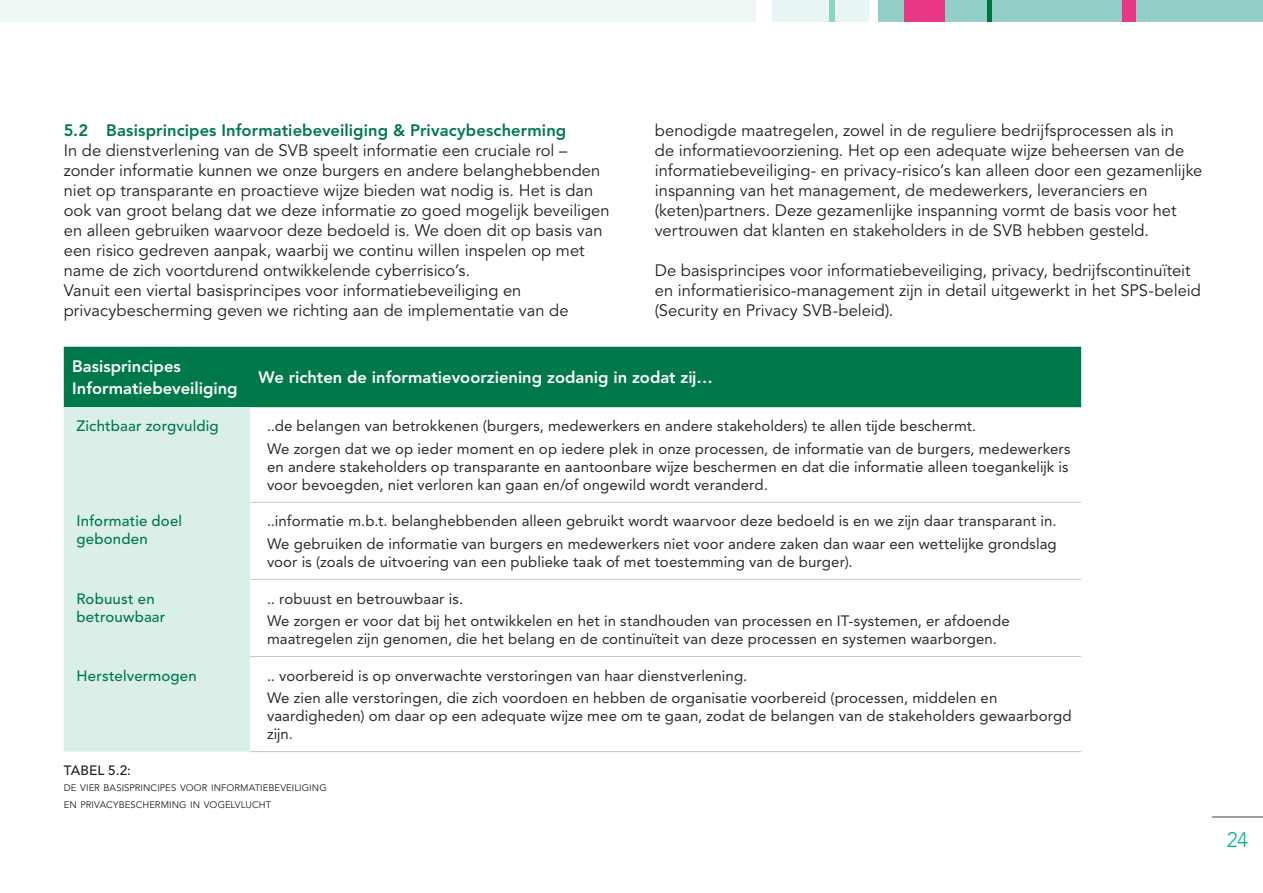
<style>
.page{position:relative;width:1263px;height:893px;background:#fff}
.page>*{position:absolute;margin:0;border:0;box-sizing:border-box;transform-origin:0 0}
.t1{font:300 21px "Avenir";color:#07b18d}
.Broodtekst{font:16.5px/20.1px "Avenir LT Pro";color:#231f20}
.TBstijl_ASkop{font:800 16.5px/22.5px "Avenir LT Pro";color:#fff}
.t2{font:800 16.5px "Avenir LT Pro";letter-spacing:.005em;color:#00794a}
.TBstijl_AS-R_column{font:15px/18px "Avenir LT Pro";letter-spacing:.005em;color:#292d2f}
.TBstijl_AS-L_column{font:500 15px/18px "Avenir LT Pro";letter-spacing:.01em;color:#00794a}
.afb_bijschrift{font:500 13.5px "Avenir LT Pro";letter-spacing:.005em;color:#231f20}
.afb_bijschrift-2{font:9.45px/16.2px "Avenir LT Pro";letter-spacing:.005em;color:#231f20}
</style>
<div class="page">
<hr style="left:1212px;top:817px;width:51px;height:1px;background:#3e3e3f">
<div style="left:0;top:0;width:755px;height:21px;background:#e9f5f4"></div>
<div style="left:773px;top:0;width:96px;height:21px;background:#e9f5f4"></div>
<div style="left:878px;top:0;width:385px;height:21px;background:#91cec6"></div>
<div style="left:830px;top:0;width:5px;height:21px;background:#91cec6"></div>
<div style="left:987px;top:0;width:5px;height:21px;background:#007143"></div>
<div style="left:904px;top:0;width:41px;height:21px;background:#e83886"></div>
<div style="left:1123px;top:0;width:13px;height:21px;background:#e83886"></div>
<div style="left:64px;top:347px;width:1017px;height:60px;background:#00794a"></div>
<div style="left:64px;top:407px;width:186px;height:345px;background:#daefea"></div>
<hr style="left:250px;top:579px;width:831px;height:1px;background:#c7c8ca">
<hr style="left:250px;top:751px;width:831px;height:1px;background:#c7c8ca">
<hr style="left:250px;top:656px;width:831px;height:1px;background:#c7c8ca">
<hr style="left:250px;top:502px;width:831px;height:1px;background:#c7c8ca">
<p class="t2" style="left:64px;top:120px;width:504px">5.2 Basisprincipes Informatiebeveiliging &amp; Privacybescherming</p>
<p class="Broodtekst" style="left:64px;top:140px;width:547px">In de dienstverlening van de SVB speelt informatie een cruciale rol – zonder informatie kunnen we onze burgers en andere belanghebbenden niet op transparante en proactieve wijze bieden wat nodig is. Het is dan ook van groot belang dat we deze informatie zo goed mogelijk beveiligen en alleen gebruiken waarvoor deze bedoeld is. We doen dit op basis van een risico gedreven aanpak, waarbij we continu willen inspelen op met name de zich voortdurend ontwikkelende cyberrisico’s.</p>
<p class="Broodtekst" style="left:64px;top:281px;width:506px">Vanuit een viertal basisprincipes voor informatiebeveiliging en privacybescherming geven we richting aan de implementatie van de</p>
<p class="TBstijl_ASkop" style="left:72px;top:355px;width:167px">Basisprincipes<br>Informatiebeveiliging</p>
<p class="TBstijl_ASkop" style="left:259px;top:366px;width:456px">We richten de informatievoorziening zodanig in zodat zij…</p>
<p class="TBstijl_AS-L_column" style="left:77px;top:417px;width:144px">Zichtbaar zorgvuldig</p>
<p class="TBstijl_AS-R_column" style="left:267px;top:417px;width:711px">..de belangen van betrokkenen (burgers, medewerkers en andere stakeholders) te allen tijde beschermt.</p>
<p class="TBstijl_AS-R_column" style="left:267px;top:439px;width:805px;text-align:justify">We zorgen dat we op ieder moment en op iedere plek in onze processen, de informatie van de burgers, medewerkers en andere stakeholders op transparante en aantoonbare wijze beschermen en dat die informatie alleen toegankelijk is voor bevoegden, niet verloren kan gaan en/of ongewild wordt veranderd.</p>
<p class="TBstijl_AS-L_column" style="left:77px;top:512px;width:107px">Informatie doel gebonden</p>
<p class="TBstijl_AS-R_column" style="left:267px;top:512px;width:791px">..informatie m.b.t. belanghebbenden alleen gebruikt wordt waarvoor deze bedoeld is en we zijn daar transparant in.</p>
<p class="Broodtekst" style="left:655px;top:120px;width:549px">benodigde maatregelen, zowel in de reguliere bedrijfsprocessen als in<br>de informatievoorziening. Het op een adequate wijze beheersen van de informatiebeveiliging- en privacy-risico’s kan alleen door een gezamenlijke inspanning van het management, de medewerkers, leveranciers en (keten)partners. Deze gezamenlijke inspanning vormt de basis voor het vertrouwen dat klanten en stakeholders in de SVB hebben gesteld.</p>
<p class="Broodtekst" style="left:655px;top:261px;width:547px">De basisprincipes voor informatiebeveiliging, privacy, bedrijfscontinuïteit en informatierisico-management zijn in detail uitgewerkt in het SPS-beleid (Security en Privacy SVB-beleid).</p>
<p class="TBstijl_AS-R_column" style="left:267px;top:534px;width:791px">We gebruiken de informatie van burgers en medewerkers niet voor andere zaken dan waar een wettelijke grondslag voor is (zoals de uitvoering van een publieke taak of met toestemming van de burger).</p>
<p class="TBstijl_AS-L_column" style="left:77px;top:590px;width:90px">Robuust en betrouwbaar</p>
<p class="TBstijl_AS-R_column" style="left:267px;top:589px;width:198px">.. robuust en betrouwbaar is.</p>
<p class="TBstijl_AS-R_column" style="left:267px;top:611px;width:744px">We zorgen er voor dat bij het ontwikkelen en het in standhouden van processen en IT-systemen, er afdoende maatregelen zijn genomen, die het belang en de continuïteit van deze processen en systemen waarborgen.</p>
<p class="TBstijl_AS-L_column" style="left:77px;top:667px;width:122px">Herstelvermogen</p>
<p class="TBstijl_AS-R_column" style="left:267px;top:666px;width:482px">.. voorbereid is op onverwachte verstoringen van haar dienstverlening.</p>
<p class="TBstijl_AS-R_column" style="left:267px;top:688px;width:806px">We zien alle verstoringen, die zich voordoen en hebben de organisatie voorbereid (processen, middelen en vaardigheden) om daar op een adequate wijze mee om te gaan, zodat de belangen van de stakeholders gewaarborgd zijn.</p>
<p class="afb_bijschrift" style="left:64px;top:762px;width:69px">TABEL 5.2:</p>
<p class="afb_bijschrift-2" style="left:64px;top:780px;width:264px">DE VIER BASISPRINCIPES VOOR INFORMATIEBEVEILIGING<br>EN PRIVACYBESCHERMING IN VOGELVLUCHT</p>
<h1 class="t1" style="left:1227px;top:827px;width:23px">24</h1>
</div>
